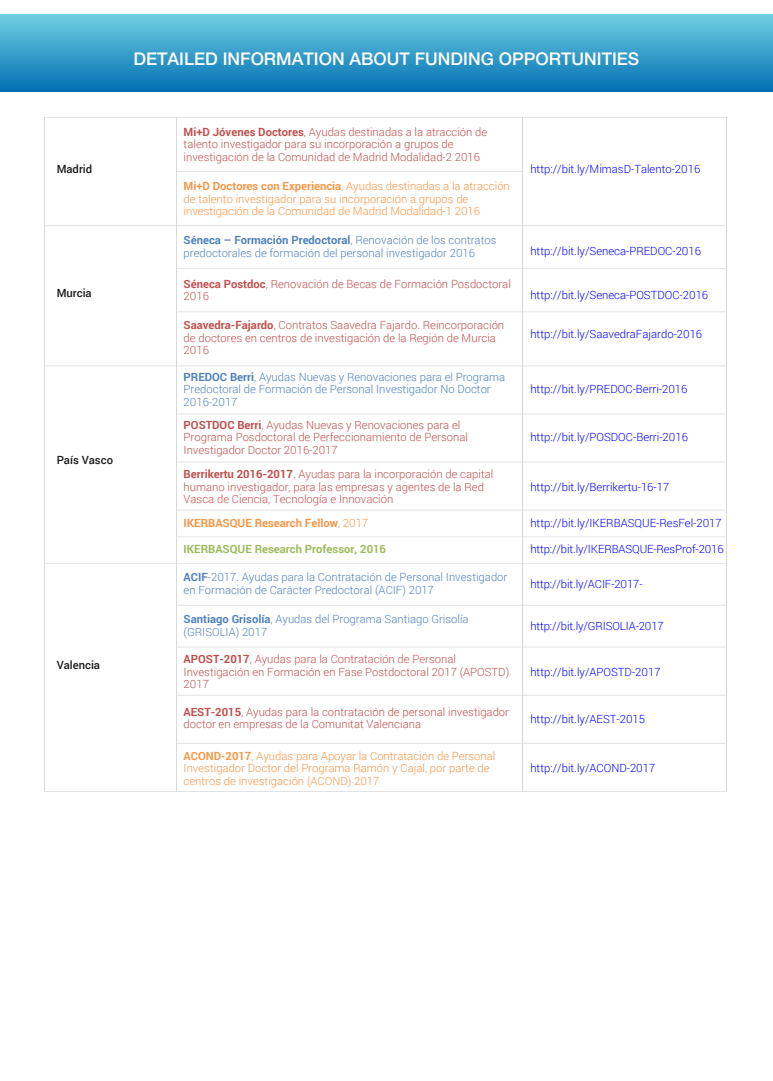
<style>
.page{position:relative;width:773px;height:1081px;background:#fff}
.page>*{position:absolute;margin:0;border:0;box-sizing:border-box;transform-origin:0 0}
.t1{font:500 17.5px "Helvetica Neue";color:#fff}
.t2{font:300 11.25px/12.5px "Roboto";color:#c0504d}
.t3{font:300 11.25px "Roboto";color:#00f}
.t4{font:300 11.25px/12.5px "Roboto";color:#4f81bd}
.t5{font:300 11.25px/12.5px "Roboto";color:#f79646}
.t6{font:700 11.25px "Roboto";color:#9bbb59}
.t7{font:500 11.25px "Roboto";color:#1a171b}
.t8{font:700 11.25px "Roboto";color:#f79646}
.s1{font-weight:700}
.s2{font-weight:300}
</style>
<div class="page">
<div style="left:0;top:14px;width:772px;height:78px;background:linear-gradient(to bottom,#71d1e2,#0270b4)"></div>
<svg style="left:46px;top:117px;width:680px;height:1px"></svg>
<svg style="left:177px;top:171px;width:345px;height:1px"></svg>
<hr style="left:45px;top:117px;width:1px;height:55px;background:#d9d9d9">
<hr style="left:176px;top:117px;width:1px;height:55px;background:#d9d9d9">
<hr style="left:522px;top:117px;width:1px;height:55px;background:#d9d9d9">
<hr style="left:726px;top:117px;width:1px;height:55px;background:#d9d9d9">
<hr style="left:45px;top:172px;width:1px;height:54px;background:#d9d9d9">
<hr style="left:176px;top:172px;width:1px;height:54px;background:#d9d9d9">
<hr style="left:522px;top:172px;width:1px;height:54px;background:#d9d9d9">
<hr style="left:726px;top:172px;width:1px;height:54px;background:#d9d9d9">
<svg style="left:45px;top:225px;width:681px;height:1px"></svg>
<hr style="left:45px;top:226px;width:1px;height:43px;background:#d9d9d9">
<hr style="left:176px;top:226px;width:1px;height:43px;background:#d9d9d9">
<hr style="left:522px;top:226px;width:1px;height:43px;background:#d9d9d9">
<hr style="left:726px;top:226px;width:1px;height:43px;background:#d9d9d9">
<svg style="left:177px;top:268px;width:549px;height:1px"></svg>
<hr style="left:45px;top:366px;width:1px;height:48px;background:#d9d9d9">
<hr style="left:176px;top:366px;width:1px;height:48px;background:#d9d9d9">
<hr style="left:522px;top:366px;width:1px;height:48px;background:#d9d9d9">
<hr style="left:726px;top:366px;width:1px;height:48px;background:#d9d9d9">
<svg style="left:177px;top:414px;width:549px;height:1px"></svg>
<hr style="left:45px;top:564px;width:1px;height:41px;background:#d9d9d9">
<hr style="left:176px;top:564px;width:1px;height:41px;background:#d9d9d9">
<hr style="left:522px;top:564px;width:1px;height:41px;background:#d9d9d9">
<hr style="left:726px;top:564px;width:1px;height:41px;background:#d9d9d9">
<svg style="left:177px;top:605px;width:549px;height:1px"></svg>
<hr style="left:45px;top:312px;width:1px;height:54px;background:#d9d9d9">
<hr style="left:176px;top:312px;width:1px;height:54px;background:#d9d9d9">
<hr style="left:522px;top:312px;width:1px;height:54px;background:#d9d9d9">
<hr style="left:726px;top:312px;width:1px;height:54px;background:#d9d9d9">
<svg style="left:45px;top:365px;width:681px;height:1px"></svg>
<hr style="left:45px;top:269px;width:1px;height:43px;background:#d9d9d9">
<hr style="left:176px;top:269px;width:1px;height:43px;background:#d9d9d9">
<hr style="left:522px;top:269px;width:1px;height:43px;background:#d9d9d9">
<hr style="left:726px;top:269px;width:1px;height:43px;background:#d9d9d9">
<svg style="left:177px;top:311px;width:549px;height:1px"></svg>
<hr style="left:45px;top:414px;width:1px;height:48px;background:#d9d9d9">
<hr style="left:176px;top:414px;width:1px;height:48px;background:#d9d9d9">
<hr style="left:522px;top:414px;width:1px;height:48px;background:#d9d9d9">
<hr style="left:726px;top:414px;width:1px;height:48px;background:#d9d9d9">
<svg style="left:177px;top:462px;width:549px;height:1px"></svg>
<hr style="left:45px;top:462px;width:1px;height:48px;background:#d9d9d9">
<hr style="left:176px;top:462px;width:1px;height:48px;background:#d9d9d9">
<hr style="left:522px;top:462px;width:1px;height:48px;background:#d9d9d9">
<hr style="left:726px;top:462px;width:1px;height:48px;background:#d9d9d9">
<hr style="left:45px;top:647px;width:1px;height:48px;background:#d9d9d9">
<hr style="left:176px;top:647px;width:1px;height:48px;background:#d9d9d9">
<hr style="left:522px;top:647px;width:1px;height:48px;background:#d9d9d9">
<hr style="left:726px;top:647px;width:1px;height:48px;background:#d9d9d9">
<svg style="left:177px;top:695px;width:549px;height:1px"></svg>
<hr style="left:45px;top:695px;width:1px;height:48px;background:#d9d9d9">
<hr style="left:176px;top:695px;width:1px;height:48px;background:#d9d9d9">
<hr style="left:522px;top:695px;width:1px;height:48px;background:#d9d9d9">
<hr style="left:726px;top:695px;width:1px;height:48px;background:#d9d9d9">
<svg style="left:177px;top:743px;width:549px;height:1px"></svg>
<hr style="left:45px;top:743px;width:1px;height:49px;background:#d9d9d9">
<hr style="left:176px;top:743px;width:1px;height:49px;background:#d9d9d9">
<hr style="left:522px;top:743px;width:1px;height:49px;background:#d9d9d9">
<hr style="left:726px;top:743px;width:1px;height:49px;background:#d9d9d9">
<svg style="left:46px;top:791px;width:680px;height:1px"></svg>
<svg style="left:45px;top:510px;width:682px;height:54px"></svg>
<hr style="left:45px;top:605px;width:1px;height:42px;background:#d9d9d9">
<hr style="left:176px;top:605px;width:1px;height:42px;background:#d9d9d9">
<hr style="left:522px;top:605px;width:1px;height:42px;background:#d9d9d9">
<hr style="left:726px;top:605px;width:1px;height:42px;background:#d9d9d9">
<svg style="left:177px;top:646px;width:549px;height:1px"></svg>
<h1 class="t1" style="left:133px;top:49px;width:507px">DETAILED INFORMATION ABOUT FUNDING OPPORTUNITIES</h1>
<p class="t7" style="left:57px;top:161px;width:37px">Madrid</p>
<p class="t2" style="left:184px;top:125px;width:305px"><span class="s1">Mi+D Jóvenes Doctores</span>, Ayudas destinadas a la atracción de talento investigador para su incorporación a grupos de investigación de la Comunidad de Madrid Modalidad-2 2016</p>
<p class="t3" style="left:530px;top:161px;width:171px">http://bit.ly/MimasD-Talento-2016</p>
<p class="t5" style="left:184px;top:179px;width:328px"><span class="s1">Mi+D Doctores con Experiencia</span>, Ayudas destinadas a la atracción de talento investigador para su incorporación a grupos de investigación de la Comunidad de Madrid Modalidad-1 2016</p>
<p class="t4" style="left:184px;top:234px;width:314px"><span class="s1">Séneca – Formación Predoctoral</span>, Renovación de los contratos predoctorales de formación del personal investigador 2016</p>
<p class="t3" style="left:530px;top:243px;width:172px">http://bit.ly/Seneca-PREDOC-2016</p>
<p class="t7" style="left:57px;top:285px;width:37px">Murcia</p>
<p class="t2" style="left:184px;top:277px;width:329px"><span class="s1">Séneca Postdoc</span>, Renovación de Becas de Formación Posdoctoral<br>2016</p>
<p class="t2" style="left:184px;top:318px;width:322px"><span class="s1">Saavedra-Fajardo</span>, Contratos Saavedra Fajardo. Reincorporación de doctores en centros de investigación de la Región de Murcia<br>2016</p>
<p class="t3" style="left:530px;top:287px;width:179px">http://bit.ly/Seneca-POSTDOC-2016</p>
<p class="t3" style="left:530px;top:326px;width:173px">http://bit.ly/SaavedraFajardo-2016</p>
<p class="t4" style="left:184px;top:370px;width:323px"><span class="s1">PREDOC Berri</span>, Ayudas Nuevas y Renovaciones para el Programa<br>Predoctoral de Formación de Personal Investigador No Doctor<br>2016-2017</p>
<p class="t3" style="left:530px;top:381px;width:159px">http://bit.ly/PREDOC-Berri-2016</p>
<p class="t7" style="left:57px;top:452px;width:58px">País Vasco</p>
<p class="t2" style="left:184px;top:418px;width:286px"><span class="s1">POSTDOC Berri</span>, Ayudas Nuevas y Renovaciones para el<br>Programa Posdoctoral de Perfeccionamiento de Personal<br>Investigador Doctor 2016-2017</p>
<p class="t3" style="left:530px;top:429px;width:159px">http://bit.ly/POSDOC-Berri-2016</p>
<p class="t2" style="left:184px;top:468px;width:311px"><span class="s1">Berrikertu 2016-2017</span>. Ayudas para la incorporación de capital humano investigador, para las empresas y agentes de la Red<br>Vasca de Ciencia, Tecnología e Innovación</p>
<p class="t8" style="left:184px;top:515px;width:186px">IKERBASQUE Research Fellow<span class="s2">, 2017</span></p>
<p class="t3" style="left:530px;top:479px;width:140px">http://bit.ly/Berrikertu-16-17</p>
<p class="t3" style="left:530px;top:515px;width:193px">http://bit.ly/IKERBASQUE-ResFel-2017</p>
<p class="t6" style="left:184px;top:541px;width:204px">IKERBASQUE Research Professor, 2016</p>
<p class="t3" style="left:530px;top:541px;width:195px">http://bit.ly/IKERBASQUE-ResProf-2016</p>
<p class="t3" style="left:530px;top:576px;width:114px">http://bit.ly/ACIF-2017-</p>
<p class="t4" style="left:184px;top:613px;width:286px"><span class="s1">Santiago Grisolía</span>, Ayudas del Programa Santiago Grisolía (GRISOLIA) 2017</p>
<p class="t3" style="left:530px;top:618px;width:135px">http://bit.ly/GRISOLIA-2017</p>
<p class="t4" style="left:184px;top:571px;width:325px"><span class="s1">ACIF</span>-2017. Ayudas para la Contratación de Personal Investigador en Formación de Carácter Predoctoral (ACIF) 2017</p>
<p class="t7" style="left:57px;top:657px;width:45px">Valencia</p>
<p class="t2" style="left:184px;top:653px;width:327px"><span class="s1">APOST-2017</span>, Ayudas para la Contratación de Personal<br>Investigación en Formación en Fase Postdoctoral 2017 (APOSTD)<br>2017</p>
<p class="t3" style="left:530px;top:664px;width:132px">http://bit.ly/APOSTD-2017</p>
<p class="t2" style="left:184px;top:705px;width:327px"><span class="s1">AEST-2015</span>, Ayudas para la contratación de personal investigador doctor en empresas de la Comunitat Valenciana</p>
<p class="t3" style="left:530px;top:711px;width:116px">http://bit.ly/AEST-2015</p>
<p class="t5" style="left:184px;top:749px;width:313px"><span class="s1">ACOND-2017</span>, Ayudas para Apoyar la Contratación de Personal<br>Investigador Doctor del Programa Ramón y Cajal, por parte de centros de investigación (ACOND) 2017</p>
<p class="t3" style="left:530px;top:760px;width:126px">http://bit.ly/ACOND-2017</p>
</div>
